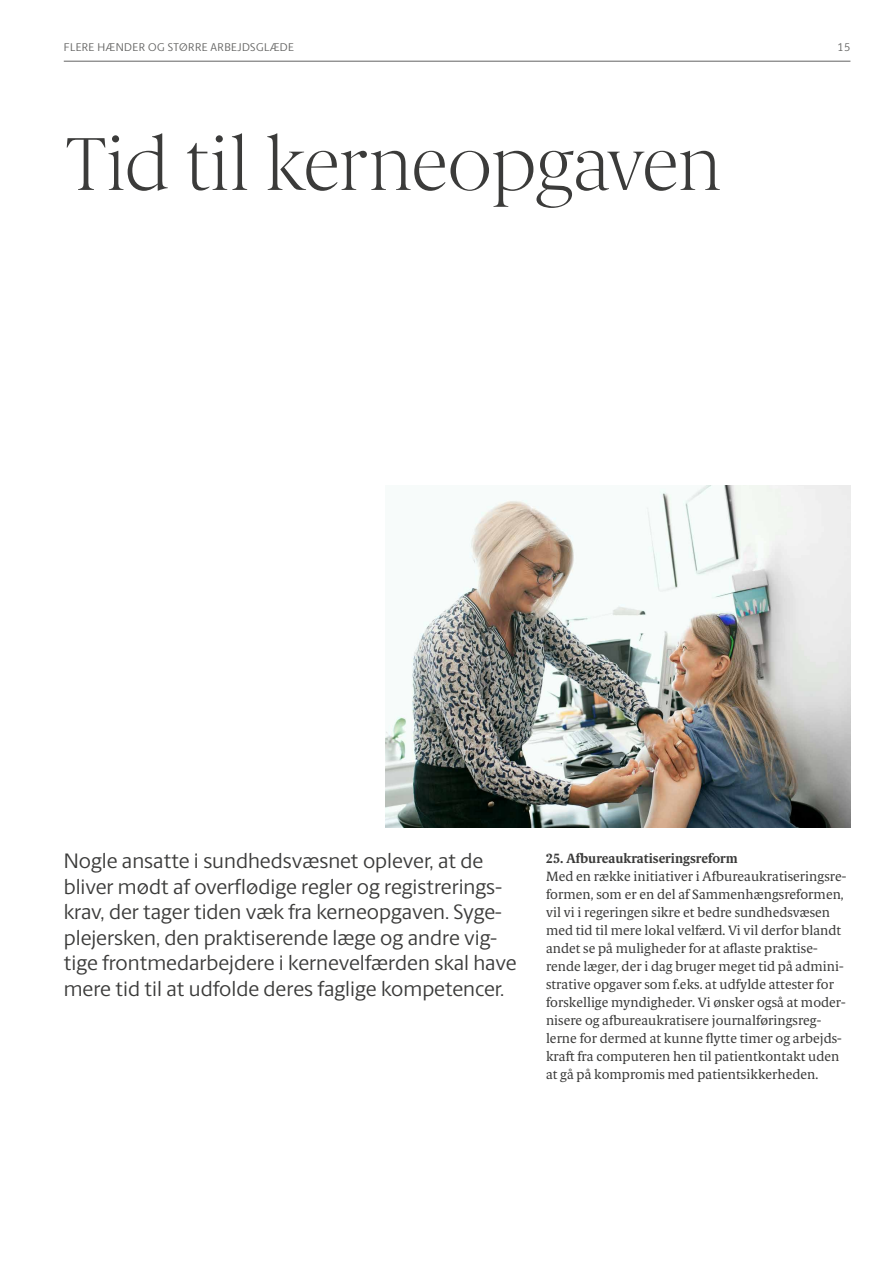
<style>
.page{position:relative;width:893px;height:1263px;background:#fff}
.page>*{position:absolute;margin:0;border:0;box-sizing:border-box;transform-origin:0 0}
.t1{font:200 75px "Berlingske Serif Text";letter-spacing:-.02em;color:#3b3b3a}
.t2{font:21px/25.5px "Berlingske Sans";color:#3b3b3a}
.t3{font:13.5px/18px "Berlingske Serif Text";color:#3b3b3a}
.t4{font:700 13.5px "Berlingske Serif Text";color:#3b3b3a}
.t5{font:11.25px "Berlingske Sans";letter-spacing:.04em;color:#636362}
</style>
<div class="page">
<img style="left:385px;top:485px;width:465px;height:342px">
<hr style="left:64px;top:61px;width:786px;height:1px;background:#636362">
<p class="t5" style="left:64px;top:39px;width:231px">FLERE HÆNDER OG STØRRE ARBEJDSGLÆDE</p>
<p class="t5" style="left:838px;top:39px;width:14px">15</p>
<h1 class="t1" style="left:64px;top:112px;width:659px">Tid til kerneopgaven</h1>
<p class="t2" style="left:64px;top:847px;width:454px">Nogle ansatte i sundhedsvæsnet oplever, at de bliver mødt af overflødige regler og registrerings&shy;krav, der tager tiden væk fra kerneopgaven. Syge&shy;plejersken, den praktiserende læge og andre vig&shy;tige frontmedarbejdere i kernevelfærden skal have mere tid til at udfolde deres faglige kompetencer.</p>
<p class="t4" style="left:546px;top:849px;width:193px">25. Afbureaukratiseringsreform</p>
<p class="t3" style="left:546px;top:867px;width:302px">Med en række initiativer i Afbureaukratiseringsre&shy;formen, som er en del af Sammenhængsreformen, vil vi i regeringen sikre et bedre sundhedsvæsen med tid til mere lokal velfærd. Vi vil derfor blandt andet se på muligheder for at aflaste praktise&shy;rende læger, der i dag bruger meget tid på admini&shy;strative opgaver som f.eks. at udfylde attester for forskellige myndigheder. Vi ønsker også at moder&shy;nisere og afbureaukratisere journalføringsreg&shy;lerne for dermed at kunne flytte timer og arbejds&shy;kraft fra computeren hen til patientkontakt uden at gå på kompromis med patientsikkerheden.</p>
</div>
